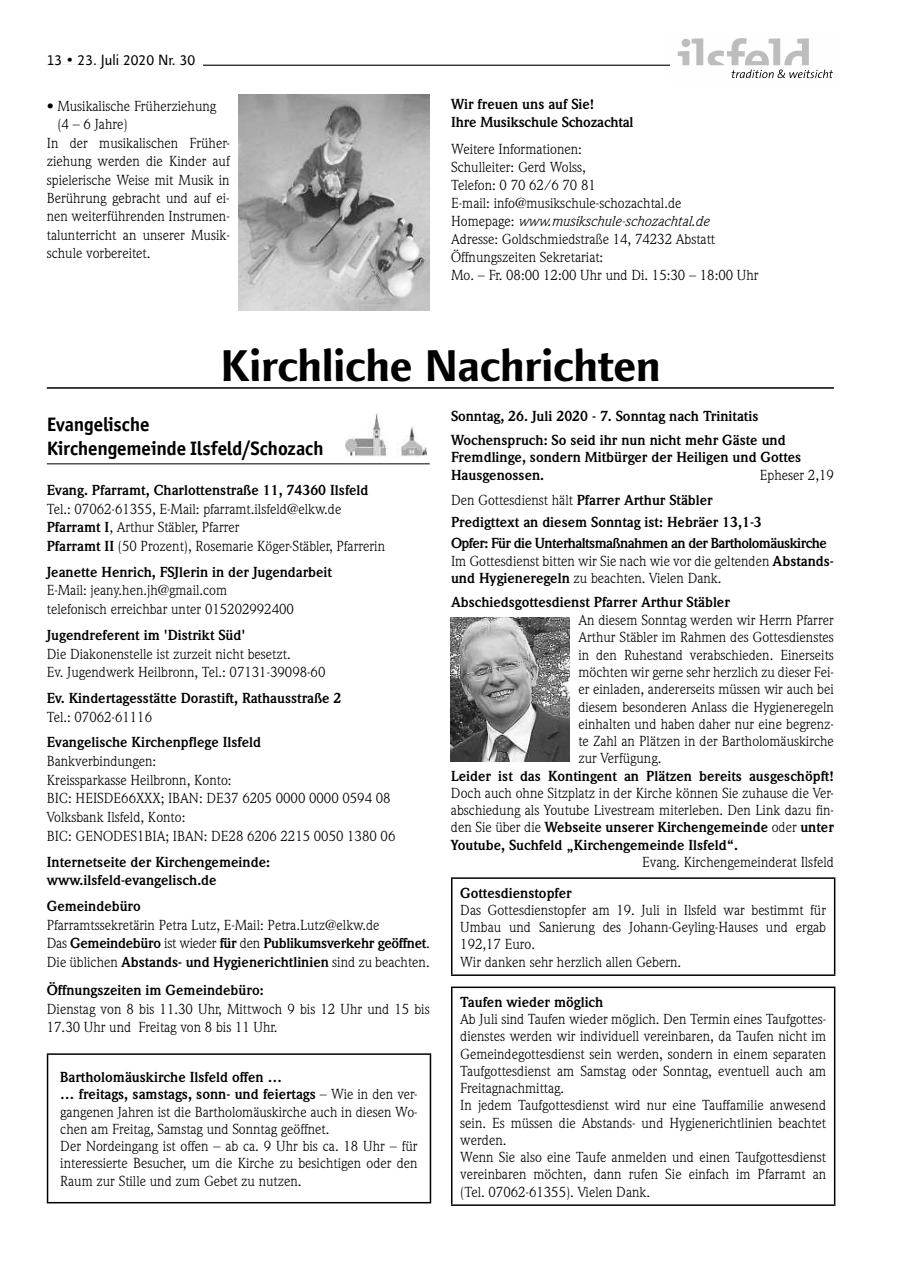
<style>
.page{position:relative;width:902px;height:1280px;background:#fff}
.page>*{position:absolute;margin:0;border:0;box-sizing:border-box;transform-origin:0 0}
.t1{font:700 45px "Linotype Finnegan";letter-spacing:-.01em;color:#000}
.t2{font:700 19.5px/24px "Officina San ITC";letter-spacing:-.005em;color:#000}
.t3{font:15px "Linotype Finnegan";color:#000}
.t4{font:14.25px/17.2px "Weidemann";color:#000}
.t5{font:700 14.25px/21.5px "Weidemann";color:#000}
.s1{color:#fff}
.s2{font-style:italic}
.s3{font-weight:700}
.s4{font-weight:400}
</style>
<div class="page">
<img style="left:238px;top:95px;width:191px;height:215px">
<hr style="left:47px;top:387px;width:786px;height:2px;background:#000">
<hr style="left:47px;top:463px;width:382px;height:1px;background:#000">
<img style="left:345px;top:413px;width:81px;height:44px">
<hr style="left:47px;top:1053px;width:384px;height:2px;background:#000">
<hr style="left:47px;top:1055px;width:1px;height:147px;background:#000">
<hr style="left:429px;top:1055px;width:2px;height:147px;background:#000">
<hr style="left:47px;top:1202px;width:384px;height:1px;background:#000">
<img style="left:451px;top:617px;width:119px;height:145px">
<hr style="left:451px;top:877px;width:384px;height:2px;background:#000">
<hr style="left:451px;top:879px;width:1px;height:95px;background:#000">
<hr style="left:833px;top:879px;width:2px;height:95px;background:#000">
<hr style="left:451px;top:974px;width:384px;height:2px;background:#000">
<hr style="left:451px;top:986px;width:384px;height:2px;background:#000">
<hr style="left:451px;top:988px;width:1px;height:216px;background:#000">
<hr style="left:833px;top:988px;width:2px;height:216px;background:#000">
<hr style="left:451px;top:1204px;width:384px;height:2px;background:#000">
<hr style="left:47px;top:65px;width:623px;height:1px;background:#000">
<div style="left:47px;top:64px;width:156px;height:5px;background:#fefefe"></div>
<svg style="left:677px;top:38px;width:156px;height:40px"></svg>
<p class="t3" style="left:47px;top:51px;width:158px">13 • 23. Juli 2020 Nr. 30<span class="s1">0</span></p>
<p class="t4" style="left:47px;top:97px;width:171px">• Musikalische Früherziehung</p>
<p class="t4" style="left:57px;top:116px;width:72px">(4 – 6 Jahre)</p>
<p class="t4" style="left:47px;top:134px;width:184px">In der musikalischen Früher-</p>
<p class="t4" style="left:47px;top:153px;width:184px">ziehung werden die Kinder auf</p>
<p class="t4" style="left:47px;top:171px;width:184px">spielerische Weise mit Musik in</p>
<p class="t4" style="left:47px;top:189px;width:184px">Berührung gebracht und auf ei-</p>
<p class="t4" style="left:47px;top:208px;width:184px">nen weiterführenden Instrumen-</p>
<p class="t4" style="left:47px;top:226px;width:184px">talunterricht an unserer Musik-</p>
<p class="t4" style="left:47px;top:245px;width:105px">schule vorbereitet.</p>
<p class="t5" style="left:451px;top:95px;width:184px;line-height:18.1px">Wir freuen uns auf Sie!<br>Ihre Musikschule Schozachtal</p>
<p class="t4" style="left:451px;top:139px;width:309px;line-height:18.1px">Weitere Informationen:<br>Schulleiter: Gerd Wolss,<br>Telefon: 0 70 62/6 70 81<br>E-mail: info@musikschule-schozachtal.de<br>Homepage: <span class="s2">www.musikschule-schozachtal.de </span>Adresse: Goldschmiedstraße 14, 74232 Abstatt Öffnungszeiten Sekretariat:<br>Mo. – Fr. 08:00 12:00 Uhr und Di. 15:30 – 18:00 Uhr</p>
<h1 class="t1" style="left:220px;top:339px;width:442px">Kirchliche Nachrichten</h1>
<h2 class="t2" style="left:47px;top:412px;width:278px">Evangelische<br>Kirchengemeinde Ilsfeld/Schozach</h2>
<p class="t5" style="left:47px;top:479px;width:323px">Evang. Pfarramt, Charlottenstraße 11, 74360 Ilsfeld</p>
<p class="t4" style="left:47px;top:499px;width:340px;line-height:18.9px">Tel.: 07062-61355, E-Mail: pfarramt.ilsfeld@elkw.de<br><span class="s3">Pfarramt I</span>, Arthur Stäbler, Pfarrer<br><span class="s3">Pfarramt II</span> (50 Prozent), Rosemarie Köger-Stäbler, Pfarrerin</p>
<p class="t5" style="left:47px;top:561px;width:287px">Jeanette Henrich, FSJlerin in der Jugendarbeit</p>
<p class="t4" style="left:47px;top:581px;width:249px;line-height:18.9px">E-Mail: jeany.hen.jh@gmail.com<br>telefonisch erreichbar unter 015202992400</p>
<p class="t5" style="left:47px;top:624px;width:200px">Jugendreferent im 'Distrikt Süd'</p>
<p class="t4" style="left:47px;top:644px;width:280px;line-height:18.9px">Die Diakonenstelle ist zurzeit nicht besetzt.<br>Ev. Jugendwerk Heilbronn, Tel.: 07131-39098-60</p>
<p class="t5" style="left:47px;top:687px;width:296px">Ev. Kindertagesstätte Dorastift, Rathausstraße 2</p>
<p class="t4" style="left:47px;top:708px;width:107px">Tel.: 07062-61116</p>
<p class="t5" style="left:47px;top:731px;width:216px">Evangelische Kirchenpflege Ilsfeld</p>
<p class="t4" style="left:47px;top:751px;width:350px;line-height:18.9px">Bankverbindungen:<br>Kreissparkasse Heilbronn, Konto:<br>BIC: HEISDE66XXX; IBAN: DE37 6205 0000 0000 0594 08<br>Volksbank Ilsfeld, Konto:<br>BIC: GENODES1BIA; IBAN: DE28 6206 2215 0050 1380 06</p>
<p class="t5" style="left:47px;top:852px;width:225px;line-height:18.9px">Internetseite der Kirchengemeinde: www.ilsfeld-evangelisch.de</p>
<p class="t5" style="left:47px;top:895px;width:96px">Gemeindebüro</p>
<p class="t4" style="left:47px;top:915px;width:384px;line-height:18.9px">Pfarramtssekretärin Petra Lutz, E-Mail: Petra.Lutz@elkw.de<br>Das <span class="s3">Gemeindebüro</span> ist wieder <span class="s3">für</span> den <span class="s3">Publikumsverkehr geöffnet</span>.<br>Die üblichen <span class="s3">Abstands- und Hygienerichtlinien</span> sind zu beachten.</p>
<p class="t5" style="left:47px;top:979px;width:218px">Öffnungszeiten im Gemeindebüro:</p>
<p class="t4" style="left:47px;top:999px;width:384px;line-height:18.9px">Dienstag von 8 bis 11.30 Uhr, Mittwoch 9 bis 12 Uhr und 15 bis<br>17.30 Uhr und Freitag von 8 bis 11 Uhr.</p>
<p class="t4" style="left:60px;top:1068px;width:359px"><span class="s3">Bartholomäuskirche Ilsfeld offen …<br>… freitags, samstags, sonn- und feiertags</span> – Wie in den ver&shy;gangenen Jahren ist die Bartholomäuskirche auch in diesen Wo&shy;chen am Freitag, Samstag und Sonntag geöffnet.<br>Der Nordeingang ist offen – ab ca. 9 Uhr bis ca. 18 Uhr – für interessierte Besucher, um die Kirche zu besichtigen oder den Raum zur Stille und zum Gebet zu nutzen.</p>
<p class="t5" style="left:451px;top:405px;width:336px;line-height:23.7px">Sonntag, 26. Juli 2020 - 7. Sonntag nach Trinitatis<br>Wochenspruch: So seid ihr nun nicht mehr Gäste und</p>
<p class="t5" style="left:451px;top:449px;width:352px;line-height:17.2px">Fremdlinge, sondern Mitbürger der Heiligen und Gottes<br>Hausgenossen.</p>
<p class="t4" style="left:759px;top:466px;width:75px">Epheser 2,19</p>
<p class="t5" style="left:451px;top:490px;width:377px"><span class="s4">Den Gottesdienst hält</span> Pfarrer Arthur Stäbler<br>Predigttext an diesem Sonntag ist: Hebräer 13,1-3<br>Opfer: Für die Unterhaltsmaßnahmen an der Bartholomäuskirche</p>
<p class="t4" style="left:451px;top:552px;width:384px">Im Gottesdienst bitten wir Sie nach wie vor die geltenden <span class="s3">Abstands&shy;und Hygieneregeln</span> zu beachten. Vielen Dank.</p>
<p class="t5" style="left:451px;top:591px;width:280px">Abschiedsgottesdienst Pfarrer Arthur Stäbler</p>
<p class="t4" style="left:578px;top:611px;width:257px;text-align:justify">An diesem Sonntag werden wir Herrn Pfarrer Arthur Stäbler im Rahmen des Gottesdienstes in den Ruhestand verabschieden. Einerseits möchten wir gerne sehr herzlich zu dieser Fei&shy;er einladen, andererseits müssen wir auch bei diesem besonderen Anlass die Hygieneregeln einhalten und haben daher nur eine begrenz&shy;te Zahl an Plätzen in der Bartholomäuskirche zur Verfügung.</p>
<p class="t5" style="left:451px;top:765px;width:384px">Leider ist das Kontingent an Plätzen bereits ausgeschöpft!</p>
<p class="t4" style="left:451px;top:784px;width:384px;text-align:justify">Doch auch ohne Sitzplatz in der Kirche können Sie zuhause die Ver&shy;abschiedung als Youtube Livestream miterleben. Den Link dazu fin&shy;den Sie über die <span class="s3">Webseite unserer Kirchengemeinde</span> oder <span class="s3">unter Youtube, Suchfeld „Kirchengemeinde Ilsfeld“.</span></p>
<p class="t4" style="left:642px;top:853px;width:193px">Evang. Kirchengemeinderat Ilsfeld</p>
<p class="t5" style="left:460px;top:882px;width:113px">Gottesdienstopfer</p>
<p class="t4" style="left:460px;top:901px;width:367px">Das Gottesdienstopfer am 19. Juli in Ilsfeld war bestimmt für Umbau und Sanierung des Johann-Geyling-Hauses und ergab 192,17 Euro.<br>Wir danken sehr herzlich allen Gebern.</p>
<p class="t5" style="left:460px;top:991px;width:145px">Taufen wieder möglich</p>
<p class="t4" style="left:460px;top:1010px;width:367px">Ab Juli sind Taufen wieder möglich. Den Termin eines Taufgottes&shy;dienstes werden wir individuell vereinbaren, da Taufen nicht im Gemeindegottesdienst sein werden, sondern in einem separaten Taufgottesdienst am Samstag oder Sonntag, eventuell auch am Freitagnachmittag.<br>In jedem Taufgottesdienst wird nur eine Tauffamilie anwesend sein. Es müssen die Abstands- und Hygienerichtlinien beachtet werden.<br>Wenn Sie also eine Taufe anmelden und einen Taufgottesdienst vereinbaren möchten, dann rufen Sie einfach im Pfarramt an (Tel. 07062-61355). Vielen Dank.</p>
</div>
